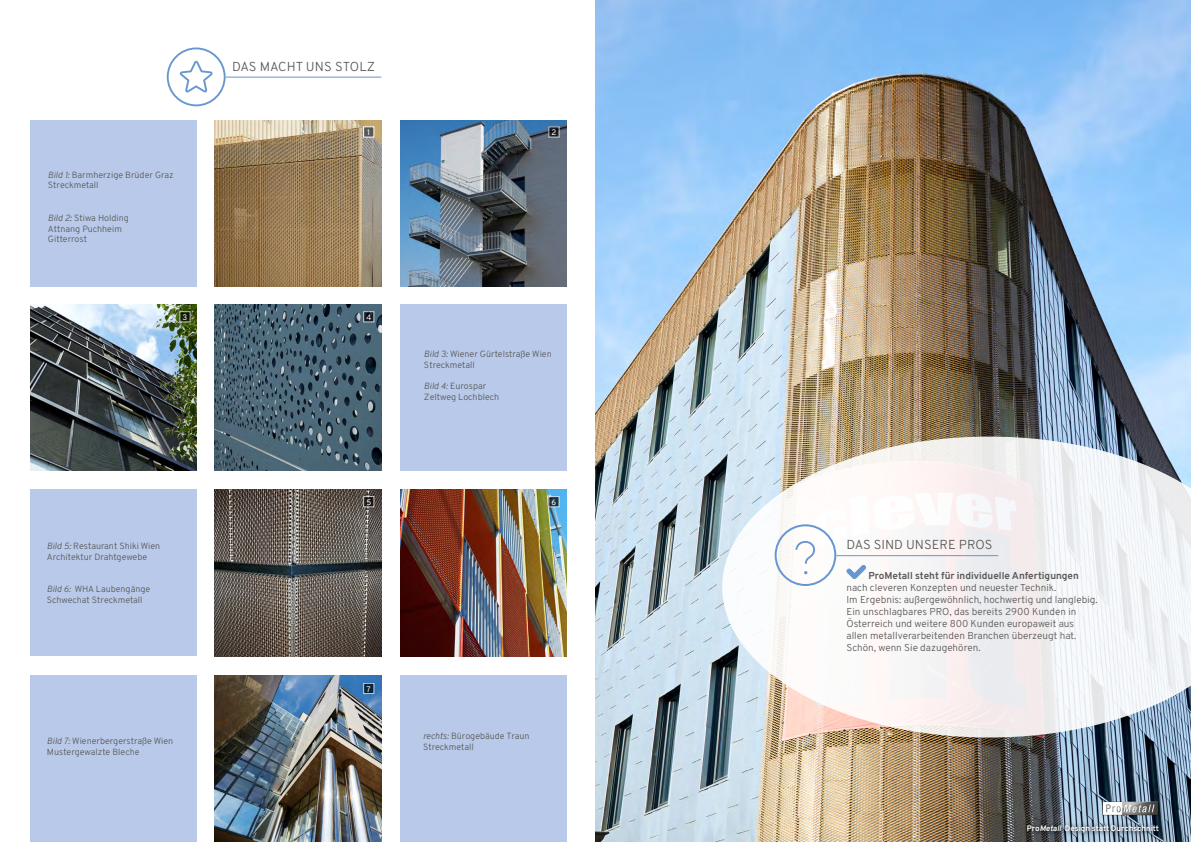
<style>
.page{position:relative;width:1191px;height:842px;background:#fff}
.page>*{position:absolute;margin:0;border:0;box-sizing:border-box;transform-origin:0 0}
.t1{font:300 13px "Overpass";color:#575756}
.t2{font:300 10px/12px "Overpass";color:#575756}
.t3{font:700 10px "Overpass";color:#575756}
.t4{font:300 9px/10.8px "Overpass";color:#575756}
.t5{font:700 8px "Overpass";color:#fff}
.t6{font:8px "Overpass";color:#fff}
.s1{font-style:italic}
</style>
<div class="page">
<img style="left:595px;top:0;width:596px;height:842px">
<img style="left:215px;top:120px;width:166px;height:166px">
<img style="left:30px;top:304px;width:167px;height:166px">
<img style="left:400px;top:120px;width:166px;height:166px">
<img style="left:215px;top:304px;width:166px;height:166px">
<img style="left:215px;top:675px;width:166px;height:167px">
<img style="left:215px;top:490px;width:166px;height:166px">
<img style="left:400px;top:490px;width:166px;height:166px">
<svg style="left:1023px;top:820px;width:141px;height:18px;background:#5f6e7b"></svg>
<hr style="left:226px;top:77px;width:155px;height:1px;background:#6696d1">
<svg style="left:722px;top:437px;width:469px;height:300px"></svg>
<svg style="left:845px;top:563px;width:22px;height:16px"></svg>
<hr style="left:836px;top:555px;width:162px;height:1px;background:#6696d1">
<svg style="left:774px;top:524px;width:62px;height:62px"></svg>
<svg style="left:167px;top:47px;width:59px;height:59px"></svg>
<div style="left:400px;top:304px;width:166px;height:166px;background:#b9c9e9"></div>
<div style="left:30px;top:120px;width:167px;height:166px;background:#b9c9e9"></div>
<div style="left:30px;top:490px;width:167px;height:166px;background:#b9c9e9"></div>
<div style="left:30px;top:675px;width:167px;height:167px;background:#b9c9e9"></div>
<div style="left:400px;top:675px;width:166px;height:167px;background:#b9c9e9"></div>
<img style="left:1102px;top:802px;width:62px;height:19px">
<div style="left:363px;top:127px;width:11px;height:10px;background:#575756;border:1px solid #fff"></div>
<svg style="left:551px;top:129px;width:6px;height:6px"></svg>
<svg style="left:549px;top:497px;width:10px;height:10px"></svg>
<svg style="left:365px;top:314px;width:7px;height:6px"></svg>
<svg style="left:365px;top:498px;width:7px;height:7px"></svg>
<div style="left:364px;top:683px;width:10px;height:10px;background:#0f2337"></div>
<svg style="left:180px;top:312px;width:10px;height:10px"></svg>
<h1 class="t1" style="left:232px;top:58px;width:145px">DAS MACHT UNS STOLZ</h1>
<p class="t4" style="left:48px;top:169px;width:127px"><span class="s1">Bild 1:</span> Barmherzige Brüder Graz<br>Streckmetall</p>
<p class="t4" style="left:48px;top:212px;width:83px"><span class="s1">Bild 2:</span> Stiwa Holding<br>Attnang Puchheim<br>Gitterrost</p>
<p class="t6" style="left:183px;top:312px;width:6px">3</p>
<p class="t4" style="left:47px;top:540px;width:115px"><span class="s1">Bild 5:</span> Restaurant Shiki Wien<br>Architektur Drahtgewebe</p>
<p class="t4" style="left:47px;top:584px;width:105px"><span class="s1">Bild 6:</span> WHA Laubengänge<br>Schwechat Streckmetall</p>
<p class="t6" style="left:367px;top:127px;width:4px">1</p>
<p class="t6" style="left:551px;top:127px;width:6px">2</p>
<p class="t6" style="left:366px;top:312px;width:6px">4</p>
<p class="t6" style="left:366px;top:497px;width:6px">5</p>
<p class="t4" style="left:424px;top:348px;width:129px"><span class="s1">Bild 3:</span> Wiener Gürtelstraße Wien<br>Streckmetall</p>
<p class="t4" style="left:424px;top:381px;width:77px"><span class="s1">Bild 4:</span> Eurospar<br>Zeltweg Lochblech</p>
<p class="t6" style="left:551px;top:497px;width:6px">6</p>
<p class="t6" style="left:366px;top:684px;width:6px">7</p>
<p class="t4" style="left:47px;top:736px;width:128px"><span class="s1">Bild 7:</span> Wienerbergerstraße Wien<br>Mustergewalzte Bleche</p>
<p class="t4" style="left:423px;top:731px;width:108px"><span class="s1">rechts:</span> Bürogebäude Traun<br>Streckmetall</p>
<h1 class="t1" style="left:846px;top:537px;width:148px">DAS SIND UNSERE PROS</h1>
<p class="t3" style="left:868px;top:569px;width:212px">ProMetall steht für individuelle Anfertigungen</p>
<p class="t2" style="left:846px;top:582px;width:253px">nach cleveren Konzepten und neuester Technik.<br>Im Ergebnis: außergewöhnlich, hochwertig und langlebig.<br>Ein unschlagbares PRO, das bereits 2900 Kunden in Österreich und weitere 800 Kunden europaweit aus allen metallverarbeitenden Branchen überzeugt hat.<br>Schön, wenn Sie dazugehören.</p>
<p class="t5" style="left:1026px;top:823px;width:134px">Pro<span class="s1">Metall</span> Design statt Durchschnitt</p>
</div>
